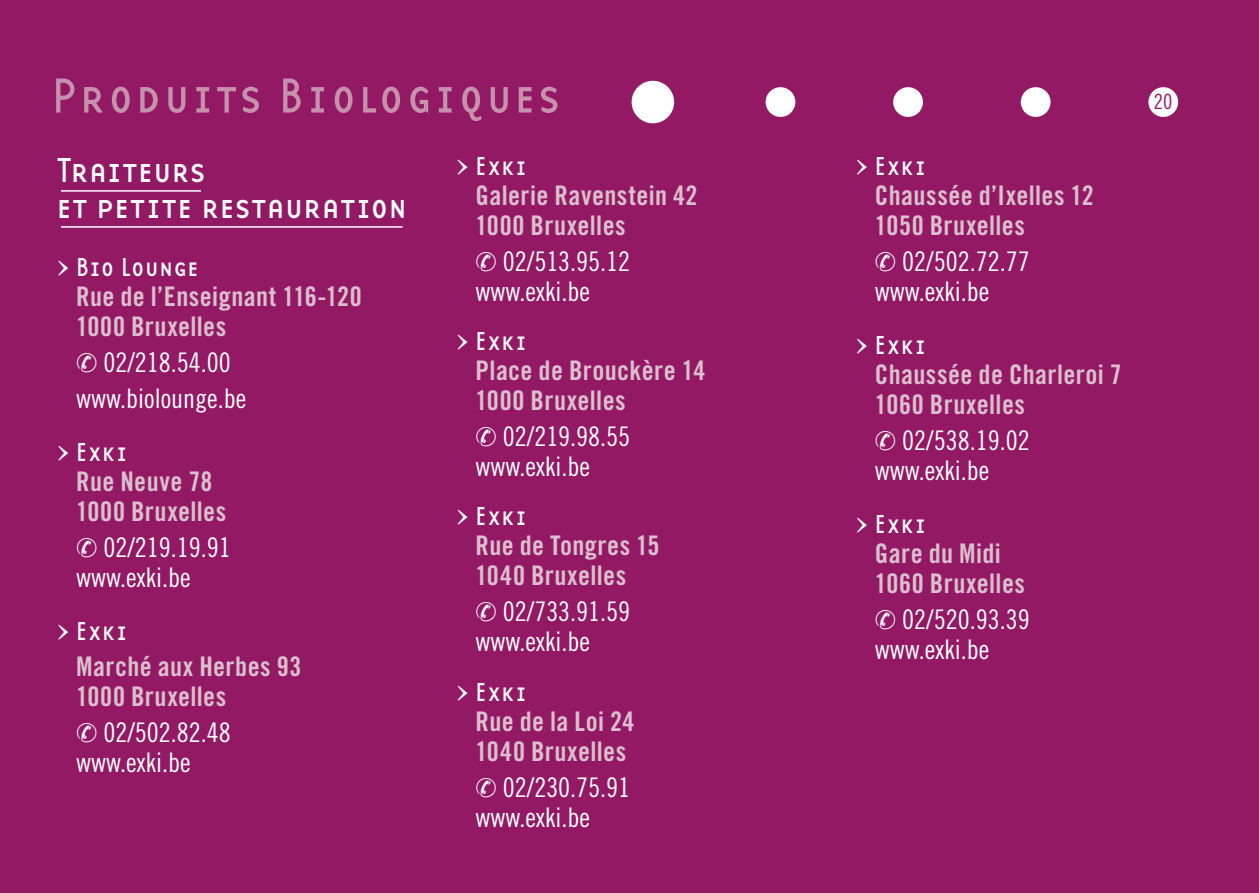
<style>
.page{position:relative;width:1259px;height:893px;background:#931965}
.page>*{position:absolute;margin:0;border:0;box-sizing:border-box;transform-origin:0 0}
.t1{font:51px "Base Twelve Sans Smallcaps";letter-spacing:.05em;color:#c591ab}
.t2{font:36px/36px "Base Twelve Sans Smallcaps";letter-spacing:.01em;color:#fff}
.t3{font:27px/30px "Trade Gothic LT Std Bd Cn 20";letter-spacing:.015em;color:#dcbfcd}
.t4{font:27px/30px "Trade Gothic LT Std Cn 18";color:#fff}
.t5{font:27px "Base Twelve Sans Smallcaps";letter-spacing:.02em;color:#fff}
.t6{font:21px "Trade Gothic LT Std Cn 18";color:#931965}
</style>
<div class="page">
<div style="left:631px;top:81px;width:43px;height:42px;background:#fff;border-radius:50%"></div>
<div style="left:765px;top:87px;width:30px;height:30px;background:#fff;border-radius:50%"></div>
<div style="left:893px;top:87px;width:30px;height:30px;background:#fff;border-radius:50%"></div>
<div style="left:1020px;top:87px;width:30px;height:30px;background:#fff;border-radius:50%"></div>
<div style="left:1148px;top:87px;width:30px;height:30px;background:#fff;border-radius:50%"></div>
<hr style="left:61px;top:190px;width:140px;height:2px;background:#fff">
<hr style="left:61px;top:226px;width:341px;height:2px;background:#fff">
<h1 class="t1" style="left:52px;top:65px;width:509px">Produits Biologiques</h1>
<h2 class="t2" style="left:57px;top:151px;width:352px">Traiteurs<br>et petite restauration</h2>
<p class="t5" style="left:57px;top:250px;width:144px">&gt; Bio Lounge</p>
<p class="t3" style="left:76px;top:284px;width:287px">Rue de l’Enseignant 116-120<br>1000 Bruxelles</p>
<p class="t4" style="left:76px;top:347px;width:171px;line-height:36px">✆ 02/218.54.00 www.biolounge.be</p>
<p class="t5" style="left:57px;top:435px;width:72px">&gt; Exki</p>
<p class="t3" style="left:76px;top:469px;width:152px">Rue Neuve 78<br>1000 Bruxelles</p>
<p class="t4" style="left:76px;top:535px;width:156px">✆ 02/219.19.91 www.exki.be</p>
<p class="t5" style="left:57px;top:614px;width:72px">&gt; Exki</p>
<p class="t3" style="left:76px;top:654px;width:227px">Marché aux Herbes 93<br>1000 Bruxelles</p>
<p class="t4" style="left:76px;top:720px;width:156px">✆ 02/502.82.48 www.exki.be</p>
<p class="t5" style="left:456px;top:149px;width:72px">&gt; Exki</p>
<p class="t3" style="left:475px;top:183px;width:223px">Galerie Ravenstein 42<br>1000 Bruxelles</p>
<p class="t4" style="left:475px;top:249px;width:156px">✆ 02/513.95.12 www.exki.be</p>
<p class="t5" style="left:456px;top:325px;width:72px">&gt; Exki</p>
<p class="t3" style="left:475px;top:359px;width:231px">Place de Brouckère 14<br>1000 Bruxelles</p>
<p class="t4" style="left:475px;top:425px;width:156px">✆ 02/219.98.55 www.exki.be</p>
<p class="t5" style="left:456px;top:500px;width:72px">&gt; Exki</p>
<p class="t3" style="left:475px;top:534px;width:185px">Rue de Tongres 15<br>1040 Bruxelles</p>
<p class="t4" style="left:475px;top:600px;width:156px">✆ 02/733.91.59 www.exki.be</p>
<p class="t5" style="left:456px;top:676px;width:72px">&gt; Exki</p>
<p class="t3" style="left:475px;top:709px;width:161px">Rue de la Loi 24<br>1040 Bruxelles</p>
<p class="t4" style="left:475px;top:775px;width:156px">✆ 02/230.75.91 www.exki.be</p>
<p class="t5" style="left:855px;top:149px;width:72px">&gt; Exki</p>
<p class="t3" style="left:875px;top:183px;width:220px">Chaussée d’Ixelles 12<br>1050 Bruxelles</p>
<p class="t4" style="left:875px;top:249px;width:156px">✆ 02/502.72.77 www.exki.be</p>
<p class="t5" style="left:855px;top:328px;width:72px">&gt; Exki</p>
<p class="t3" style="left:875px;top:362px;width:248px">Chaussée de Charleroi 7<br>1060 Bruxelles</p>
<p class="t4" style="left:875px;top:428px;width:156px">✆ 02/538.19.02 www.exki.be</p>
<p class="t5" style="left:855px;top:507px;width:72px">&gt; Exki</p>
<p class="t3" style="left:875px;top:541px;width:152px">Gare du Midi<br>1060 Bruxelles</p>
<p class="t4" style="left:875px;top:607px;width:156px">✆ 02/520.93.39 www.exki.be</p>
<p class="t6" style="left:1153px;top:94px;width:20px">20</p>
</div>
